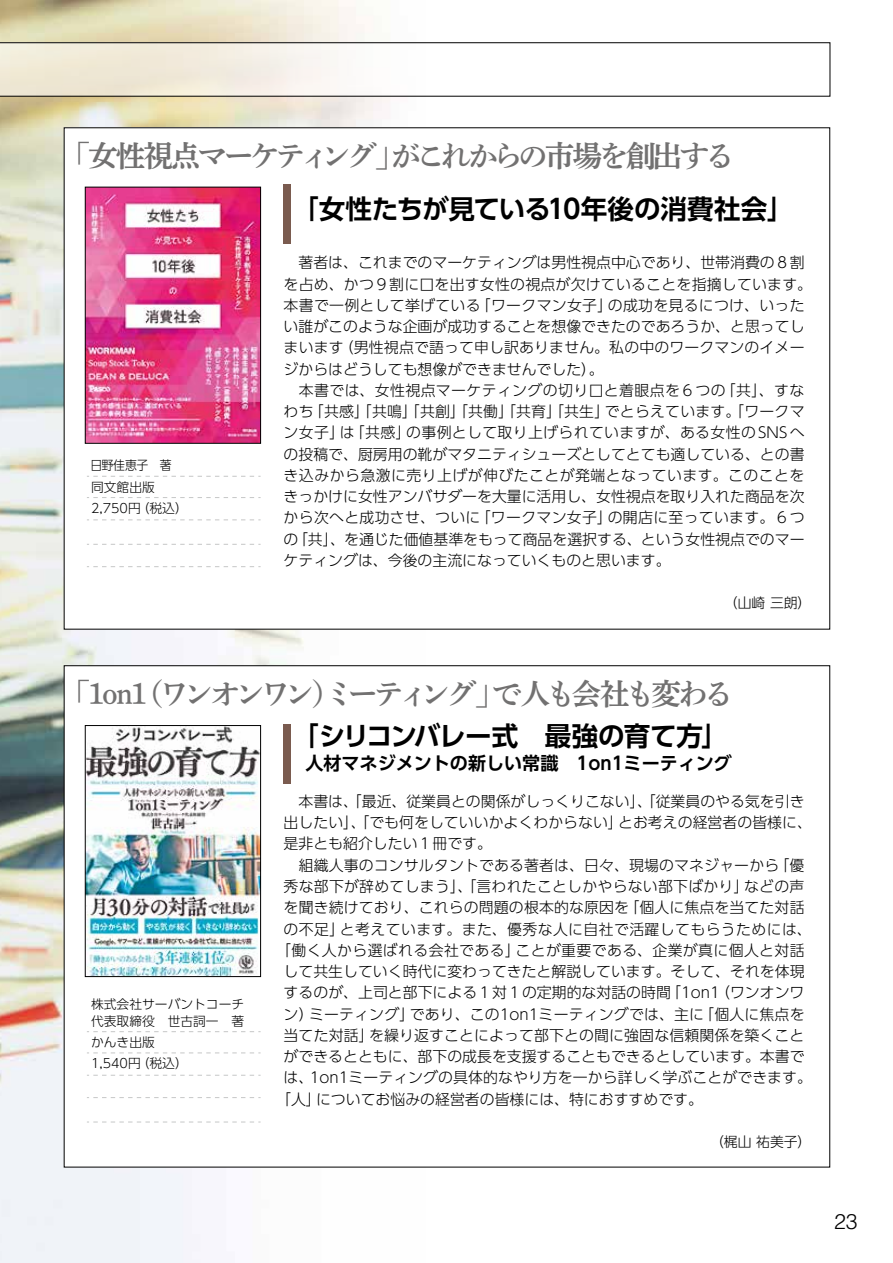
<style>
.page{position:relative;width:893px;height:1263px;background:#fff}
.page>*{position:absolute;margin:0;border:0;box-sizing:border-box;transform-origin:0 0}
.t1{font:29.7px "Shuei Yobu Min Std B";letter-spacing:-.125em;color:#727171}
.t2{font:700 26.55px "UD Shin Go Pro De";letter-spacing:-.015em;color:#000}
.t3{font:300 21.3px "Helvetica";color:#000}
.t4{font:700 18px "UD Shin Go Pro De";color:#000}
.t5{font:300 14.85px/21.3px "UD Shin Go Pro";letter-spacing:.005em;color:#000}
.t6{font:300 14.85px "UD Shin Go Pro";letter-spacing:.025em;color:#000}
.t7{font:300 13.8px "UD Shin Go Pro";color:#000}
.t8{font:300 12.75px/17px "UD Shin Go Pro";color:#000}
.t9{font:300 12.75px/21.3px "UD Shin Go Pro";color:#000;scale:.93 1}
</style>
<div class="page">
<img style="left:0;top:0;width:426px;height:1263px">
<div style="left:64px;top:128px;width:766px;height:501px;background:#fff"></div>
<div style="left:64px;top:665px;width:766px;height:502px;background:#fff;border:1px solid #000"></div>
<div style="left:284px;top:184px;width:7px;height:59px;background:#7a5b4f"></div>
<svg style="left:87px;top:476px;width:174px;height:1px"></svg>
<svg style="left:87px;top:497px;width:174px;height:1px"></svg>
<svg style="left:87px;top:519px;width:174px;height:1px"></svg>
<svg style="left:87px;top:544px;width:174px;height:1px"></svg>
<svg style="left:87px;top:566px;width:174px;height:1px"></svg>
<svg style="left:87px;top:1031px;width:174px;height:1px"></svg>
<svg style="left:87px;top:1052px;width:174px;height:1px"></svg>
<svg style="left:87px;top:1075px;width:174px;height:1px"></svg>
<svg style="left:87px;top:1097px;width:174px;height:1px"></svg>
<svg style="left:87px;top:1121px;width:174px;height:1px"></svg>
<svg style="left:0;top:43px;width:830px;height:53px"></svg>
<div style="left:284px;top:724px;width:7px;height:60px;background:#7a5b4f"></div>
<img style="left:87px;top:727px;width:172px;height:248px">
<div style="left:85px;top:725px;width:176px;height:252px;border:1px solid #000"></div>
<img style="left:87px;top:189px;width:172px;height:252px">
<div style="left:85px;top:187px;width:176px;height:256px;border:1px solid #000"></div>
<h1 class="t1" style="left:61px;top:135px;width:675px">「女性視点マーケティング」がこれからの市場を創出する</h1>
<p class="t9" style="left:91px;top:454px;width:106px">日野佳恵子　著<br>同文館出版<br>2,750円（税込）</p>
<h2 class="t2" style="left:292px;top:187px;width:503px">「女性たちが見ている10年後の消費社会」</h2>
<p class="t5" style="left:284px;top:251px;width:530px">　著者は、これまでのマーケティングは男性視点中心であり、世帯消費の８割を占め、かつ９割に口を出す女性の視点が欠けていることを指摘しています。本書で一例として挙げている「ワークマン女子」の成功を見るにつけ、いったい誰がこのような企画が成功することを想像できたのであろうか、と思ってしまいます（男性視点で語って申し訳ありません。私の中のワークマンのイメージからはどうしても想像ができませんでした）。<br>　本書では、女性視点マーケティングの切り口と着眼点を６つの「共」、すなわち「共感」「共鳴」「共創」「共働」「共育」「共生」でとらえています。「ワークマン女子」は「共感」の事例として取り上げられていますが、ある女性のSNSへの投稿で、厨房用の靴がマタニティシューズとしてとても適している、との書き込みから急激に売り上げが伸びたことが発端となっています。このことをきっかけに女性アンバサダーを大量に活用し、女性視点を取り入れた商品を次から次へと成功させ、ついに「ワークマン女子」の開店に至っています。６つの「共」、を通じた価値基準をもって商品を選択する、という女性視点でのマーケティングは、今後の主流になっていくものと思います。</p>
<p class="t7" style="left:724px;top:592px;width:89px">（山崎三朗）</p>
<h1 class="t1" style="left:61px;top:673px;width:674px">「1on1（ワンオンワン）ミーティング」で人も会社も変わる</h1>
<p class="t8" style="left:91px;top:995px;width:155px">株式会社サーバントコーチ代表取締役　世古詞一　著</p>
<p class="t8" style="left:91px;top:1031px;width:98px;line-height:21.3px">かんき出版<br>1,540円（税込）</p>
<h2 class="t2" style="left:292px;top:714px;width:437px">「シリコンバレー式　最強の育て方」</h2>
<p class="t4" style="left:305px;top:749px;width:428px">人材マネジメントの新しい常識　1on1ミーティング</p>
<p class="t5" style="left:284px;top:790px;width:522px">　本書は、「最近、従業員との関係がしっくりこない」、「従業員のやる気を引き</p>
<p class="t5" style="left:284px;top:811px;width:530px">出したい」、「でも何をしていいかよくわからない」とお考えの経営者の皆様に、</p>
<p class="t5" style="left:284px;top:833px;width:210px">是非とも紹介したい１冊です。</p>
<p class="t5" style="left:284px;top:854px;width:522px">　組織人事のコンサルタントである著者は、日々、現場のマネジャーから「優</p>
<p class="t5" style="left:284px;top:875px;width:522px">秀な部下が辞めてしまう」、「言われたことしかやらない部下ばかり」などの声</p>
<p class="t5" style="left:284px;top:896px;width:522px">を聞き続けており、これらの問題の根本的な原因を「個人に焦点を当てた対話</p>
<p class="t6" style="left:284px;top:917px;width:530px">の不足」と考えています。また、優秀な人に自社で活躍してもらうためには、</p>
<p class="t6" style="left:276px;top:938px;width:530px">「働く人から選ばれる会社である」ことが重要である、企業が真に個人と対話</p>
<p class="t5" style="left:284px;top:960px;width:522px">して共生していく時代に変わってきたと解説しています。そして、それを体現</p>
<p class="t5" style="left:284px;top:981px;width:522px">するのが、上司と部下による１対１の定期的な対話の時間「1on1（ワンオンワ</p>
<p class="t5" style="left:284px;top:1003px;width:522px">ン）ミーティング」であり、この1on1ミーティングでは、主に「個人に焦点を</p>
<p class="t5" style="left:284px;top:1024px;width:522px">当てた対話」を繰り返すことによって部下との間に強固な信頼関係を築くこと</p>
<p class="t5" style="left:284px;top:1045px;width:522px">ができるとともに、部下の成長を支援することもできるとしています。本書で</p>
<p class="t5" style="left:284px;top:1066px;width:530px">は、1on1ミーティングの具体的なやり方を一から詳しく学ぶことができます。</p>
<p class="t5" style="left:276px;top:1088px;width:428px">「人」についてお悩みの経営者の皆様には、特におすすめです。</p>
<p class="t7" style="left:710px;top:1130px;width:103px">（梶山祐美子）</p>
<h3 class="t3" style="left:834px;top:1203px;width:25px">23</h3>
</div>
